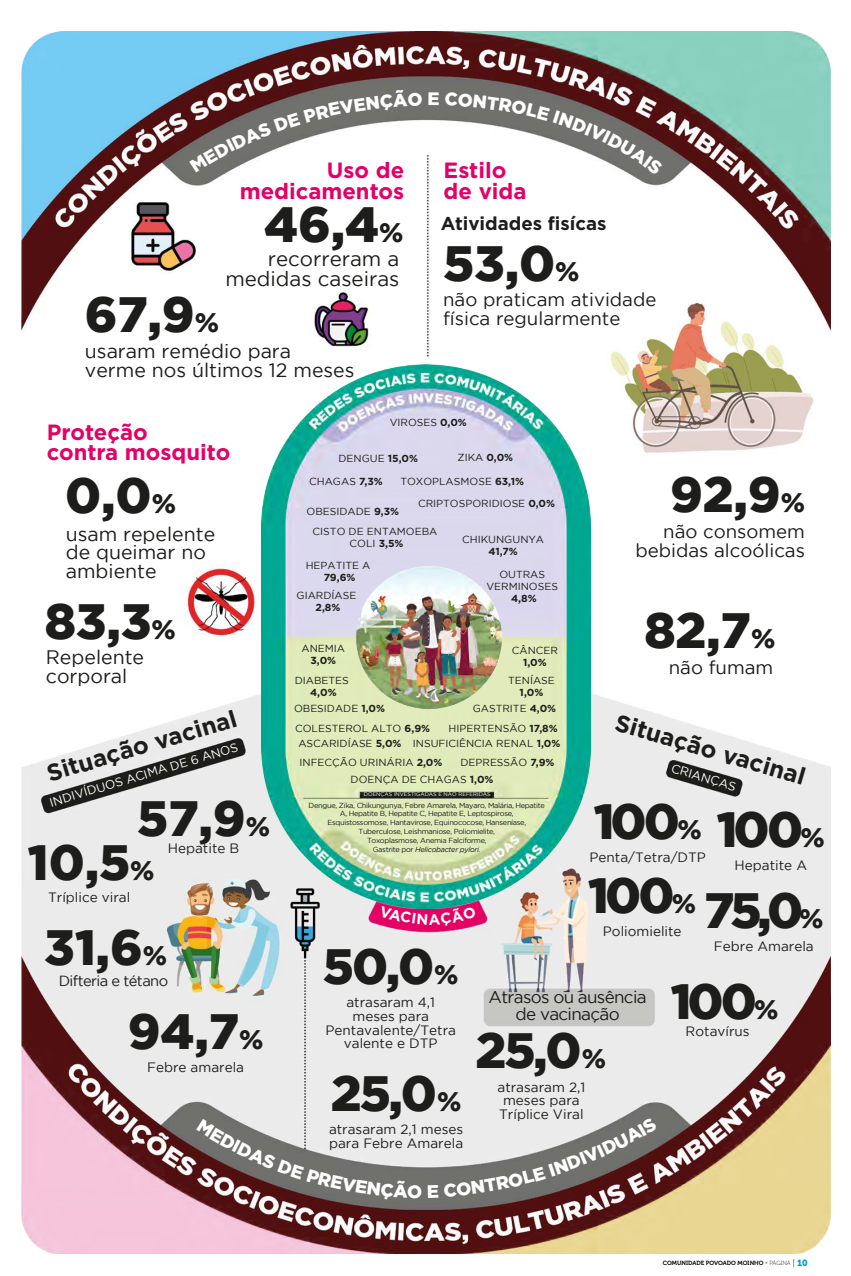
<style>
.page{position:relative;width:851px;height:1276px;background:#fff}
.page>*{position:absolute;margin:0;border:0;box-sizing:border-box;transform-origin:0 0}
.t1{font:900 49.5px/91px "Gotham";letter-spacing:-.04em;color:#1d1d1b}
.t2{font:700 23.85px "Gotham";color:#1d1d1b}
.t3{font:700 22.05px/20.2px "Gotham";color:#e40067}
.t4{font:20.48px/19.6px "Gotham";color:#1d1d1b;text-align:right}
.t5{font:19.5px/18.9px "Gotham";color:#1d1d1b}
.t6{font:18.6px/19.6px "Gotham";color:#1d1d1b}
.t7{font:700 18.6px "Gotham";color:#1d1d1b}
.t8{font:17.02px/16.3px "Gotham";letter-spacing:-.04em;color:#1d1d1b;text-align:center}
.t9{font:14.7px "Gotham";letter-spacing:-.04em;color:#1d1d1b}
.t10{font:13.58px/13.6px "Gotham";color:#1d1d1b}
.t11{font:12.23px "Gotham";color:#fff}
.t12{font:10.2px/12.2px "Gotham";color:#1d1d1b;text-align:center}
.t13{font:700 10.2px "Gotham";color:#1d1d1b}
.t14{font:7.27px/8.8px "Gotham";letter-spacing:-.04em;color:#1d1d1b;text-align:center}
.t15{font:6px "Museo 700";color:#000}
.t16{font:5.32px "Gotham";color:#fff}
.s1{font-size:27px}
.s2{font-weight:700}
.s3{font-style:italic}
.s4{font-family:"Museo 100"}
.s5{font-family:"Museo 100";font-size:9px}
.s6{font-family:"Museo 900";font-size:9px;color:#009fe3}
</style>
<div class="page">
<img style="left:22px;top:31px;width:808px;height:1223px">
<img style="left:261px;top:365px;width:329px;height:543px">
<img style="left:355px;top:534px;width:155px;height:200px">
<svg style="left:189px;top:89px;width:233px;height:83px"></svg>
<svg style="left:428px;top:93px;width:11px;height:12px"></svg>
<svg style="left:445px;top:93px;width:218px;height:83px"></svg>
<svg style="left:196px;top:1119px;width:225px;height:81px;background:#99918f"></svg>
<svg style="left:428px;top:1117px;width:229px;height:80px;background:#9b9492"></svg>
<svg style="left:379px;top:906px;width:97px;height:20px;background:#d60c67"></svg>
<h3 class="t3" style="left:240px;top:160px;width:166px;text-align:right">Uso de medicamentos</h3>
<h3 class="t3" style="left:443px;top:160px;width:84px">Estilo de vida</h3>
<h1 class="t1" style="left:264px;top:178px;width:141px">46,4<span class="s1">%</span></h1>
<h1 class="t1" style="left:85px;top:268px;width:136px">67,9<span class="s1">%</span></h1>
<h3 class="t4" style="left:225px;top:249px;width:175px">recorreram a medidas caseiras</h3>
<h3 class="t5" style="left:85px;top:341px;width:271px">usaram remédio para verme nos últimos 12 meses</h3>
<h3 class="t7" style="left:441px;top:212px;width:167px">Atividades fisícas</h3>
<h1 class="t1" style="left:443px;top:217px;width:138px">53,0<span class="s1">%</span></h1>
<h3 class="t6" style="left:443px;top:289px;width:215px">não praticam atividade física regularmente</h3>
<h3 class="t3" style="left:47px;top:421px;width:185px">Proteção<br>contra mosquito</h3>
<h1 class="t1" style="left:65px;top:449px;width:112px">0,0<span class="s1">%</span></h1>
<p class="t12" style="left:389px;top:416px;width:79px">VIROSES <span class="s2">0,0%</span></p>
<p class="t12" style="left:338px;top:452px;width:81px">DENGUE <span class="s2">15,0%</span></p>
<p class="t12" style="left:457px;top:451px;width:57px">ZIKA <span class="s2">0,0%</span></p>
<p class="t12" style="left:309px;top:475px;width:75px">CHAGAS <span class="s2">7,3%</span></p>
<p class="t12" style="left:400px;top:475px;width:125px">TOXOPLASMOSE <span class="s2">63,1%</span></p>
<p class="t12" style="left:306px;top:505px;width:94px">OBESIDADE <span class="s2">9,3%</span></p>
<p class="t12" style="left:418px;top:497px;width:138px">CRIPTOSPORIDIOSE <span class="s2">0,0%</span></p>
<h1 class="t1" style="left:670px;top:448px;width:136px">92,9<span class="s1">%</span></h1>
<h3 class="t5" style="left:66px;top:524px;width:151px">usam repelente de queimar no ambiente</h3>
<h1 class="t1" style="left:45px;top:575px;width:132px">83,3<span class="s1">%</span></h1>
<h3 class="t5" style="left:46px;top:647px;width:100px">Repelente corporal</h3>
<h2 class="t2" style="left:43px;top:761px;width:199px;rotate:-17deg">Situação vacinal</h2>
<p class="t11" style="left:48px;top:796px;width:197px;rotate:-17deg">INDIVÍDUOS ACIMA DE 6 ANOS</p>
<h1 class="t1" style="left:137px;top:771px;width:134px">57,9<span class="s1">%</span></h1>
<h3 class="t10" style="left:168px;top:841px;width:73px">Hepatite B</h3>
<h1 class="t1" style="left:28px;top:815px;width:128px">10,5<span class="s1">%</span></h1>
<h3 class="t10" style="left:48px;top:890px;width:84px">Tríplice viral</h3>
<h1 class="t1" style="left:44px;top:901px;width:124px">31,6<span class="s1">%</span></h1>
<h3 class="t9" style="left:59px;top:973px;width:111px">Difteria e tétano</h3>
<h1 class="t1" style="left:128px;top:985px;width:137px">94,7<span class="s1">%</span></h1>
<h3 class="t10" style="left:147px;top:1060px;width:98px">Febre amarela</h3>
<p class="t12" style="left:312px;top:525px;width:126px">CISTO DE ENTAMOEBA<br>COLI <span class="s2">3,5%</span></p>
<p class="t12" style="left:305px;top:559px;width:66px">HEPATITE A</p>
<p class="t13" style="left:323px;top:571px;width:33px">79,6%</p>
<p class="t12" style="left:296px;top:589px;width:61px">GIARDÍASE</p>
<p class="t13" style="left:315px;top:602px;width:26px">2,8%</p>
<p class="t12" style="left:301px;top:642px;width:45px">ANEMIA</p>
<p class="t13" style="left:310px;top:655px;width:27px">3,0%</p>
<p class="t12" style="left:295px;top:674px;width:56px">DIABETES</p>
<p class="t13" style="left:310px;top:686px;width:28px">4,0%</p>
<p class="t12" style="left:294px;top:702px;width:93px">OBESIDADE <span class="s2">1,0%</span></p>
<p class="t12" style="left:462px;top:533px;width:83px">CHIKUNGUNYA</p>
<p class="t13" style="left:488px;top:545px;width:31px">41,7%</p>
<p class="t12" style="left:486px;top:567px;width:73px">OUTRAS<br>VERMINOSES</p>
<p class="t13" style="left:511px;top:592px;width:27px">4,8%</p>
<p class="t12" style="left:511px;top:644px;width:48px">CÂNCER</p>
<p class="t13" style="left:523px;top:656px;width:25px">1,0%</p>
<p class="t12" style="left:508px;top:674px;width:48px">TENÍASE</p>
<p class="t13" style="left:519px;top:686px;width:25px">1,0%</p>
<p class="t12" style="left:472px;top:702px;width:85px">GASTRITE <span class="s2">4,0%</span></p>
<p class="t12" style="left:295px;top:722px;width:136px">COLESTEROL ALTO <span class="s2">6,9%</span></p>
<p class="t12" style="left:448px;top:722px;width:111px">HIPERTENSÃO <span class="s2">17,8%</span></p>
<p class="t12" style="left:298px;top:737px;width:105px">ASCARIDÍASE <span class="s2">5,0%</span></p>
<p class="t12" style="left:350px;top:773px;width:144px">DOENÇA DE CHAGAS <span class="s2">1,0%</span></p>
<p class="t12" style="left:413px;top:737px;width:149px">INSUFICIÊNCIA RENAL <span class="s2">1,0%</span></p>
<p class="t12" style="left:299px;top:756px;width:144px">INFECÇÃO URINÁRIA <span class="s2">2,0%</span></p>
<p class="t12" style="left:460px;top:756px;width:96px">DEPRESSÃO <span class="s2">7,9%</span></p>
<p class="t16" style="left:364px;top:791px;width:128px">DOENÇAS INVESTIGADAS E NÃO REFERIDAS</p>
<p class="t14" style="left:308px;top:800px;width:238px">Dengue, Zika, Chikungunya, Febre Amarela, Mayaro, Malária, Hepatite A, Hepatite B, Hepatite C, Hepatite E, Leptospirose, Esquistossomose, Hantavirose, Equinococose, Hanseníase, Tuberculose, Leishmaniose, Poliomielite,<br>Toxoplasmose, Anemia Falciforme,<br>Gastrite por <span class="s3">Helicobacter pylori.</span></p>
<h3 class="t6" style="left:635px;top:521px;width:171px;text-align:right">não consomem bebidas alcoólicas</h3>
<h1 class="t1" style="left:644px;top:583px;width:132px">82,7<span class="s1">%</span></h1>
<h3 class="t6" style="left:668px;top:657px;width:106px">não fumam</h3>
<h2 class="t2" style="left:619px;top:709px;width:199px;rotate:16deg">Situação vacinal</h2>
<p class="t11" style="left:673px;top:761px;width:69px;rotate:16deg">CRIANÇAS</p>
<h1 class="t1" style="left:593px;top:774px;width:109px">100<span class="s1">%</span></h1>
<h3 class="t10" style="left:589px;top:850px;width:118px">Penta/Tetra/DTP</h3>
<h1 class="t1" style="left:716px;top:783px;width:109px">100<span class="s1">%</span></h1>
<h3 class="t10" style="left:734px;top:858px;width:74px">Hepatite A</h3>
<h1 class="t1" style="left:323px;top:920px;width:137px">50,0<span class="s1">%</span></h1>
<h3 class="t10" style="left:325px;top:995px;width:132px;text-align:center">atrasaram 4,1 meses para<br>Pentavalente/Tetra valente e DTP</h3>
<h1 class="t1" style="left:331px;top:1046px;width:132px">25,0<span class="s1">%</span></h1>
<h3 class="t10" style="left:329px;top:1122px;width:136px">atrasaram 2,1 meses para Febre Amarela</h3>
<h1 class="t1" style="left:588px;top:848px;width:109px">100<span class="s1">%</span></h1>
<h1 class="t1" style="left:670px;top:863px;width:154px;text-indent:33px">75,0<span class="s1">%<br></span>100<span class="s1">%</span></h1>
<h3 class="t10" style="left:602px;top:924px;width:80px">Poliomielite</h3>
<h3 class="t10" style="left:713px;top:938px;width:101px">Febre Amarela</h3>
<h3 class="t8" style="left:488px;top:989px;width:159px">Atrasos ou ausência de vacinação</h3>
<h1 class="t1" style="left:475px;top:1003px;width:132px">25,0<span class="s1">%</span></h1>
<h3 class="t10" style="left:497px;top:1080px;width:89px">atrasaram 2,1 meses para<br>Tríplice Viral</h3>
<h3 class="t10" style="left:685px;top:1024px;width:65px">Rotavírus</h3>
<p class="t15" style="left:662px;top:1259px;width:146px">COMUNIDADE POVOADO MOINHO - <span class="s4">PÁGINA</span> <span class="s5">|</span> <span class="s6">10</span></p>
</div>
